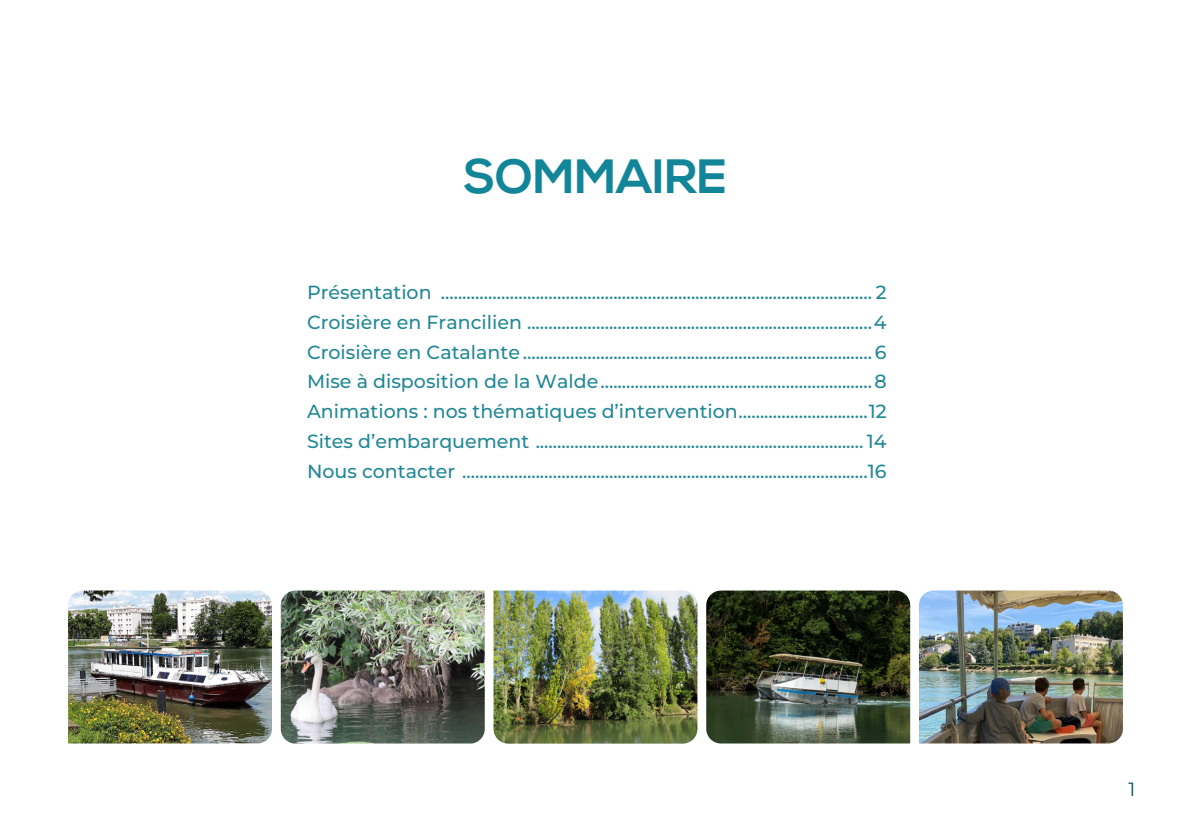
<style>
.page{position:relative;width:1191px;height:840px;background:#fff}
.page>*{position:absolute;margin:0;border:0;box-sizing:border-box;transform-origin:0 0}
.t1{font:700 48px "Nexa";color:#128599}
.t2{font:100 19px "Montserrat";color:#238896}
.t3{font:19px "Montserrat";color:#085058}
</style>
<div class="page">
<img style="left:281px;top:590px;width:204px;height:153px">
<img style="left:493px;top:590px;width:204px;height:153px">
<img style="left:706px;top:590px;width:204px;height:153px">
<img style="left:919px;top:590px;width:204px;height:153px">
<img style="left:68px;top:590px;width:204px;height:153px">
<p class="t1" style="left:464px;top:149px;width:265px">SOMMAIRE</p>
<p class="t2" style="left:307px;top:280px;width:581px">Présentation .................................................................................................... 2</p>
<p class="t2" style="left:307px;top:309px;width:581px">Croisière en Francilien ................................................................................4</p>
<p class="t2" style="left:307px;top:339px;width:581px">Croisière en Catalante.................................................................................6</p>
<p class="t2" style="left:307px;top:369px;width:581px">Mise à disposition de la Walde...............................................................8</p>
<p class="t2" style="left:307px;top:398px;width:581px">Animations : nos thématiques d’intervention..............................12</p>
<p class="t2" style="left:307px;top:428px;width:581px">Sites d’embarquement ............................................................................ 14</p>
<p class="t2" style="left:307px;top:458px;width:581px">Nous contacter ..............................................................................................16</p>
<p class="t3" style="left:1128px;top:775px;width:8px">1</p>
</div>
